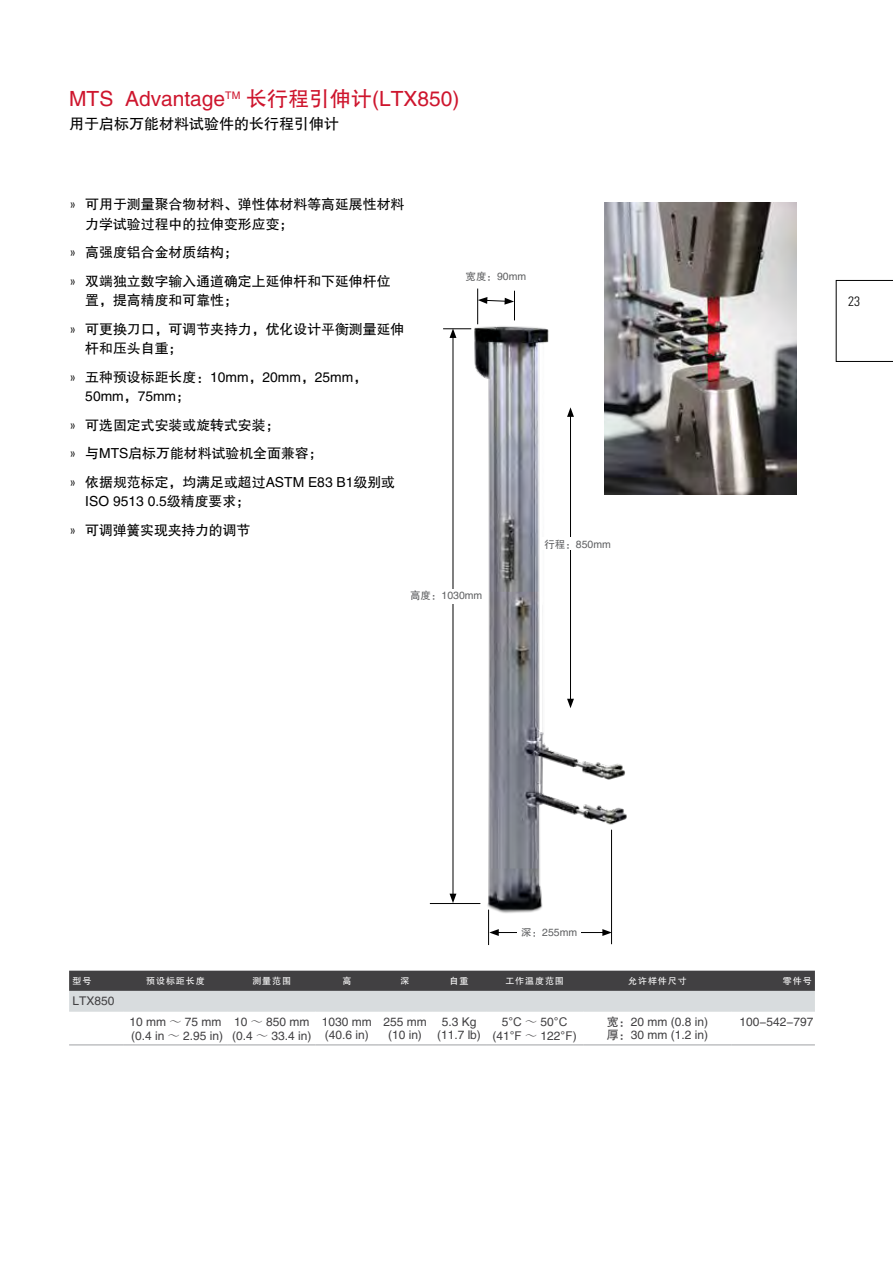
<style>
.page{position:relative;width:893px;height:1263px;background:#fff}
.page>*{position:absolute;margin:0;border:0;box-sizing:border-box;transform-origin:0 0}
.t1{font:21px "FZHTJW GB1 0";color:#ce152d}
.t2{font:15px "FZHTJW GB1 0";color:#000}
.t3{font:13.8px/28.5px "FZHTJW GB1 0";color:#000}
.t4{font:300 condensed 13.5px "Univers";color:#000}
.t5{font:12px/13.5px "FZHTJW GB1 0";color:#414042}
.t6{font:12px "Arial";color:#414042}
.t7{font:10.5px "FZHTJW GB1 0";color:#5f6062}
.t8{font:9px "FZHTJW GB1 0";letter-spacing:.1em;color:#fff}
.s1{font-family:"Univers";font-weight:300;font-stretch:condensed}
.s2{font-family:"Adobe Fangsong Std"}
.s3{font-family:"FZHTJW GB1 0"}
.s4{font-family:"Arial"}
</style>
<div class="page">
<svg style="left:836px;top:280px;width:57px;height:82px"></svg>
<img style="left:449px;top:317px;width:178px;height:609px">
<hr style="left:453px;top:336px;width:1px;height:560px;background:#000">
<svg style="left:449px;top:894px;width:7px;height:9px"></svg>
<hr style="left:488px;top:910px;width:1px;height:35px;background:#000">
<hr style="left:611px;top:830px;width:1px;height:114px;background:#000">
<hr style="left:496px;top:932px;width:109px;height:1px;background:#000">
<svg style="left:489px;top:929px;width:10px;height:7px"></svg>
<svg style="left:602px;top:929px;width:10px;height:7px"></svg>
<hr style="left:477px;top:289px;width:1px;height:35px;background:#000">
<svg style="left:478px;top:291px;width:37px;height:29px"></svg>
<hr style="left:570px;top:414px;width:1px;height:287px;background:#000">
<svg style="left:567px;top:407px;width:7px;height:10px"></svg>
<svg style="left:567px;top:699px;width:7px;height:9px"></svg>
<hr style="left:430px;top:903px;width:50px;height:1px;background:#000">
<svg style="left:443px;top:328px;width:28px;height:10px"></svg>
<div style="left:407px;top:589px;width:78px;height:14px;background:#fff"></div>
<div style="left:517px;top:928px;width:64px;height:11px;background:#fff"></div>
<div style="left:540px;top:537px;width:75px;height:13px;background:#fff"></div>
<img style="left:605px;top:202px;width:192px;height:293px">
<svg style="left:69px;top:971px;width:746px;height:40px;background:#8d8e90"></svg>
<hr style="left:69px;top:1045px;width:54px;height:1px;background:#9fa1a4">
<hr style="left:123px;top:1045px;width:105px;height:1px;background:#9fa1a4">
<hr style="left:228px;top:1045px;width:88px;height:1px;background:#9fa1a4">
<hr style="left:316px;top:1045px;width:62px;height:1px;background:#9fa1a4">
<hr style="left:378px;top:1045px;width:54px;height:1px;background:#9fa1a4">
<hr style="left:432px;top:1045px;width:54px;height:1px;background:#9fa1a4">
<hr style="left:486px;top:1045px;width:97px;height:1px;background:#9fa1a4">
<hr style="left:583px;top:1045px;width:149px;height:1px;background:#9fa1a4">
<hr style="left:732px;top:1045px;width:83px;height:1px;background:#9fa1a4">
<hr style="left:69px;top:1011px;width:54px;height:1px;background:#d8dcde">
<hr style="left:123px;top:1011px;width:105px;height:1px;background:#d8dcde">
<hr style="left:228px;top:1011px;width:88px;height:1px;background:#d8dcde">
<hr style="left:316px;top:1011px;width:62px;height:1px;background:#d8dcde">
<hr style="left:378px;top:1011px;width:54px;height:1px;background:#d8dcde">
<hr style="left:432px;top:1011px;width:54px;height:1px;background:#d8dcde">
<hr style="left:486px;top:1011px;width:97px;height:1px;background:#d8dcde">
<hr style="left:583px;top:1011px;width:149px;height:1px;background:#d8dcde">
<hr style="left:732px;top:1011px;width:83px;height:1px;background:#d8dcde">
<h1 class="t1" style="left:69px;top:88px;width:392px">MTS Advantage<sup>TM</sup> 长行程引伸计(LTX850)</h1>
<p class="t2" style="left:69px;top:115px;width:271px">用于启标万能材料试验件的长行程引伸计</p>
<p class="t3" style="left:85px;top:195px;width:321px;line-height:19.5px;text-indent:-15px"><span class="s1">»</span> 可用于测量聚合物材料、弹性体材料等高延展性材料力学试验过程中的拉伸变形应变；</p>
<p class="t3" style="left:70px;top:239px;width:322px"><span class="s1">»</span> 高强度铝合金材质结构；<br><span class="s1">»</span> 双端独立数字输入通道确定上延伸杆和下延伸杆位</p>
<p class="t3" style="left:70px;top:287px;width:336px;text-indent:15px">置，提高精度和可靠性；<br><span class="s1">»</span> 可更换刀口，可调节夹持力，优化设计平衡测量延伸</p>
<p class="t3" style="left:70px;top:335px;width:298px;text-indent:15px">杆和压头自重；<br><span class="s1">»</span> 五种预设标距长度：10mm，20mm，25mm，</p>
<p class="t3" style="left:70px;top:383px;width:326px;text-indent:15px">50mm，75mm；<br><span class="s1">»</span> 可选固定式安装或旋转式安装；<br><span class="s1">»</span> 与MTS启标万能材料试验机全面兼容；<br><span class="s1">»</span> 依据规范标定，均满足或超过ASTM E83 B1级别或</p>
<p class="t3" style="left:70px;top:488px;width:181px;text-align:right">ISO 9513 0.5级精度要求；<br><span class="s1">»</span> 可调弹簧实现夹持力的调节</p>
<p class="t7" style="left:466px;top:271px;width:62px">宽度：90mm</p>
<p class="t7" style="left:410px;top:590px;width:74px">高度：1030mm</p>
<p class="t7" style="left:544px;top:538px;width:68px">行程：850mm</p>
<p class="t4" style="left:848px;top:293px;width:13px">23</p>
<p class="t7" style="left:521px;top:926px;width:57px">深：255mm</p>
<p class="t8" style="left:73px;top:976px;width:20px">型号</p>
<p class="t8" style="left:146px;top:976px;width:60px">预设标距长度</p>
<p class="t8" style="left:252px;top:976px;width:40px">测量范围</p>
<p class="t8" style="left:342px;top:976px;width:10px">高</p>
<p class="t8" style="left:400px;top:976px;width:10px">深</p>
<p class="t8" style="left:450px;top:976px;width:20px">自重</p>
<p class="t8" style="left:505px;top:976px;width:60px">工作温度范围</p>
<p class="t8" style="left:628px;top:976px;width:60px">允许样件尺寸</p>
<p class="t8" style="left:783px;top:976px;width:30px">零件号</p>
<p class="t5" style="left:73px;top:994px;width:43px">LTX850</p>
<p class="t5" style="left:130px;top:1016px;width:95px">10 mm <span class="s2">～</span> 75 mm (0.4 in <span class="s2">～</span> 2.95 in)</p>
<p class="t5" style="left:232px;top:1016px;width:81px">10 <span class="s2">～</span> 850 mm (0.4 <span class="s2">～</span> 33.4 in)</p>
<p class="t5" style="left:322px;top:1015px;width:51px">1030 mm (40.6 in)</p>
<p class="t5" style="left:383px;top:1015px;width:45px;text-align:center">255 mm (10 in)</p>
<p class="t5" style="left:437px;top:1015px;width:45px;text-align:center">5.3 Kg (11.7 lb)</p>
<p class="t6" style="left:502px;top:1014px;width:67px"><span class="s3">5</span>°C <span class="s2">～</span> <span class="s3">50</span>°C</p>
<p class="t5" style="left:607px;top:1015px;width:103px">宽：20 mm (0.8 in)厚：30 mm (1.2 in)</p>
<p class="t5" style="left:740px;top:1015px;width:75px">100-542-797</p>
<p class="t5" style="left:492px;top:1029px;width:86px">(41<span class="s4">°F</span> <span class="s2">～</span> 122<span class="s4">°F</span>)</p>
</div>
